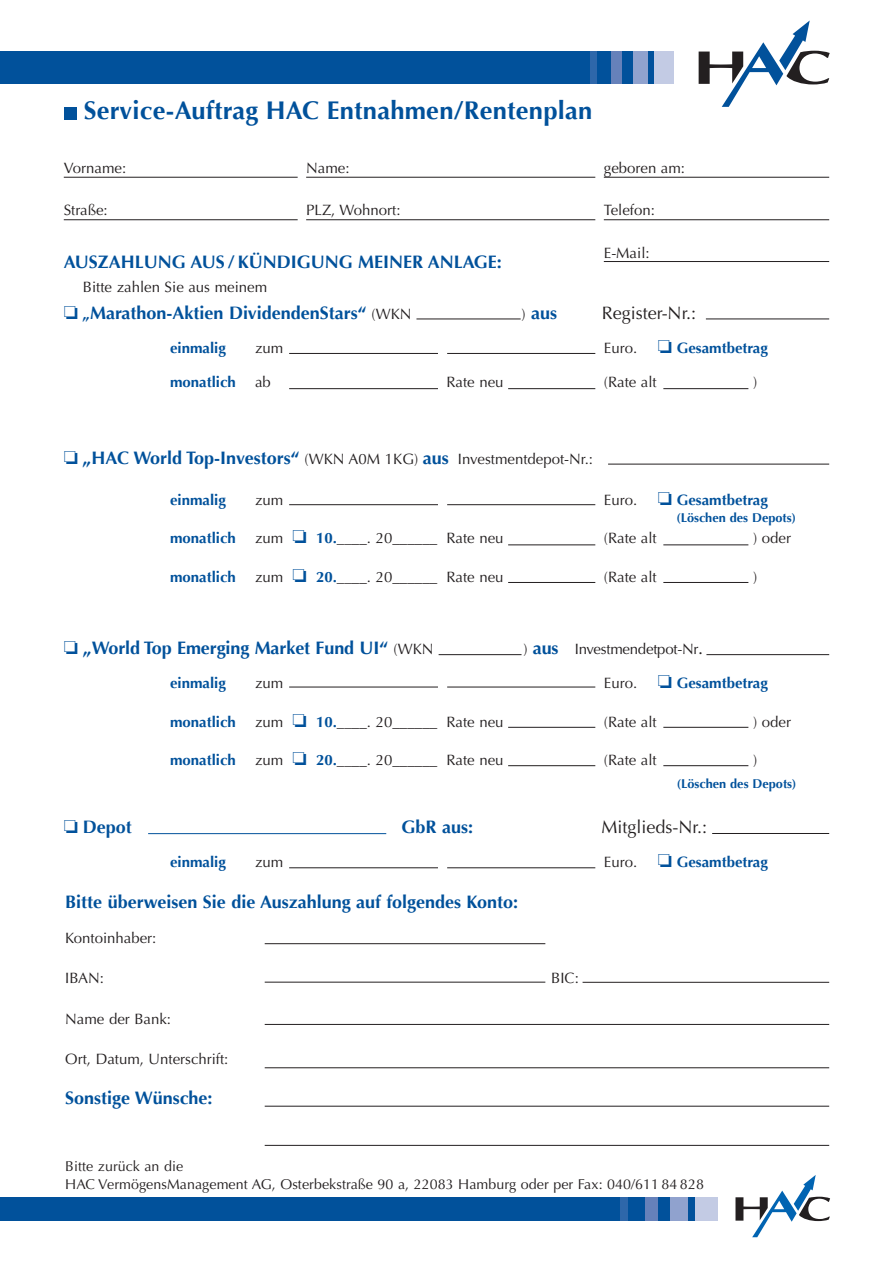
<style>
.page{position:relative;width:893px;height:1263px;background:#fff}
.page>*{position:absolute;margin:0;border:0;box-sizing:border-box;transform-origin:0 0}
.t1{font:700 25.5px "Optima";letter-spacing:.01em;color:#01519b}
.t2{font:700 18px "Optima";color:#01519b}
.t3{font:18px "Optima";color:#231f20}
.t4{font:15px "Optima";color:#231f20}
.t5{font:700 15px "Optima";color:#01519b}
.t6{font:14.25px/18px "Optima";letter-spacing:.005em;color:#231f20}
.t7{font:700 12.75px "Optima";color:#01519b}
.s1{font-size:15px}
.s2{font-weight:400;font-size:15px;color:#231f20}
.s3{font-weight:400;color:#231f20}
.s4{color:#01519b}
.s5{font-weight:700;font-size:18px;color:#01519b}
.s6{font-weight:700;color:#01519b}
.s7{font-weight:700}
.s8{font-size:18px}
</style>
<div class="page">
<hr style="left:583px;top:982px;width:246px;height:1px;background:#231f20">
<hr style="left:265px;top:943px;width:280px;height:1px;background:#231f20">
<hr style="left:265px;top:982px;width:280px;height:1px;background:#231f20">
<hr style="left:265px;top:1024px;width:564px;height:1px;background:#231f20">
<hr style="left:265px;top:1067px;width:564px;height:1px;background:#231f20">
<hr style="left:265px;top:1106px;width:564px;height:1px;background:#231f20">
<hr style="left:265px;top:1145px;width:564px;height:1px;background:#231f20">
<div style="left:0;top:52px;width:664px;height:32px;background:#01519b"></div>
<div style="left:654px;top:52px;width:19px;height:32px;background:#c3cbe4"></div>
<div style="left:590px;top:52px;width:7px;height:32px;background:#2e67aa"></div>
<div style="left:612px;top:52px;width:10px;height:32px;background:#6681ba"></div>
<div style="left:633px;top:52px;width:15px;height:32px;background:#90a2ce"></div>
<svg style="left:699px;top:20px;width:131px;height:87px"></svg>
<div style="left:64px;top:107px;width:12px;height:12px;background:#01519b"></div>
<hr style="left:604px;top:177px;width:225px;height:1px;background:#231f20">
<hr style="left:306px;top:177px;width:289px;height:1px;background:#231f20">
<hr style="left:64px;top:177px;width:234px;height:1px;background:#231f20">
<hr style="left:604px;top:219px;width:225px;height:1px;background:#231f20">
<hr style="left:306px;top:219px;width:289px;height:1px;background:#231f20">
<hr style="left:64px;top:219px;width:234px;height:1px;background:#231f20">
<hr style="left:604px;top:261px;width:225px;height:1px;background:#231f20">
<hr style="left:706px;top:319px;width:123px;height:1px;background:#231f20">
<hr style="left:289px;top:353px;width:149px;height:1px;background:#231f20">
<hr style="left:447px;top:353px;width:148px;height:1px;background:#231f20">
<hr style="left:289px;top:388px;width:149px;height:1px;background:#231f20">
<hr style="left:508px;top:388px;width:87px;height:1px;background:#231f20">
<hr style="left:663px;top:388px;width:85px;height:1px;background:#231f20">
<hr style="left:289px;top:504px;width:149px;height:1px;background:#231f20">
<hr style="left:447px;top:504px;width:148px;height:1px;background:#231f20">
<hr style="left:289px;top:687px;width:149px;height:1px;background:#231f20">
<hr style="left:447px;top:687px;width:148px;height:1px;background:#231f20">
<hr style="left:289px;top:867px;width:149px;height:1px;background:#231f20">
<hr style="left:447px;top:867px;width:148px;height:1px;background:#231f20">
<hr style="left:508px;top:545px;width:87px;height:1px;background:#231f20">
<hr style="left:663px;top:545px;width:85px;height:1px;background:#231f20">
<hr style="left:508px;top:582px;width:87px;height:1px;background:#231f20">
<hr style="left:663px;top:582px;width:85px;height:1px;background:#231f20">
<hr style="left:608px;top:464px;width:221px;height:1px;background:#231f20">
<hr style="left:508px;top:727px;width:87px;height:1px;background:#231f20">
<hr style="left:663px;top:727px;width:85px;height:1px;background:#231f20">
<hr style="left:508px;top:765px;width:87px;height:1px;background:#231f20">
<hr style="left:663px;top:765px;width:85px;height:1px;background:#231f20">
<hr style="left:706px;top:654px;width:123px;height:1px;background:#231f20">
<div style="left:0;top:1197px;width:621px;height:24px;background:#01519b"></div>
<div style="left:626px;top:1197px;width:21px;height:24px;background:#01519b"></div>
<div style="left:656px;top:1197px;width:15px;height:24px;background:#01519b"></div>
<div style="left:687px;top:1197px;width:15px;height:24px;background:#01519b"></div>
<div style="left:620px;top:1197px;width:7px;height:24px;background:#2e67aa"></div>
<div style="left:645px;top:1197px;width:12px;height:24px;background:#6681ba"></div>
<div style="left:670px;top:1197px;width:17px;height:24px;background:#90a2ce"></div>
<div style="left:695px;top:1197px;width:23px;height:24px;background:#c3cbe4"></div>
<svg style="left:735px;top:1175px;width:95px;height:62px"></svg>
<hr style="left:416px;top:319px;width:105px;height:1px;background:#231f20">
<hr style="left:439px;top:654px;width:82px;height:1px;background:#231f20">
<hr style="left:148px;top:833px;width:238px;height:1px;background:#01519b">
<hr style="left:712px;top:833px;width:117px;height:1px;background:#231f20">
<h1 class="t1" style="left:84px;top:96px;width:510px">Service-Auftrag HAC Entnahmen/Rentenplan</h1>
<p class="t4" style="left:64px;top:162px;width:64px">Vorname:</p>
<p class="t4" style="left:306px;top:162px;width:45px">Name:</p>
<p class="t4" style="left:604px;top:162px;width:83px">geboren am:</p>
<p class="t4" style="left:64px;top:204px;width:45px">Straße:</p>
<p class="t4" style="left:306px;top:204px;width:96px">PLZ, Wohnort:</p>
<p class="t4" style="left:604px;top:204px;width:53px">Telefon:</p>
<p class="t4" style="left:604px;top:247px;width:47px">E-Mail:</p>
<p class="t2" style="left:64px;top:252px;width:440px">AUSZAHLUNG AUS / KÜNDIGUNG MEINER ANLAGE:</p>
<p class="t4" style="left:83px;top:281px;width:186px">Bitte zahlen Sie aus meinem</p>
<p class="t2" style="left:64px;top:302px;width:349px">❏ <span class="s1">„</span>Marathon-Aktien DividendenStars“ <span class="s2">(WKN</span></p>
<p class="t2" style="left:522px;top:302px;width:37px"><span class="s2">)</span> aus</p>
<p class="t3" style="left:602px;top:305px;width:96px">Register-Nr.:</p>
<p class="t5" style="left:170px;top:339px;width:57px">einmalig</p>
<p class="t4" style="left:255px;top:342px;width:30px">zum</p>
<p class="t5" style="left:604px;top:339px;width:166px"><span class="s3">Euro.</span> ❏ Gesamtbetrag</p>
<p class="t5" style="left:170px;top:373px;width:67px">monatlich</p>
<p class="t4" style="left:255px;top:376px;width:17px">ab</p>
<p class="t4" style="left:446px;top:376px;width:59px">Rate neu</p>
<p class="t4" style="left:604px;top:376px;width:54px">(Rate alt</p>
<p class="t4" style="left:753px;top:376px;width:6px">)</p>
<p class="t4" style="left:64px;top:453px;width:531px"><span class="s4">❏</span> <span class="s5">„HAC World Top-Investors“</span> (WKN A0M 1KG) <span class="s5">aus</span> Investmentdepot-Nr.:</p>
<p class="t5" style="left:170px;top:491px;width:57px">einmalig</p>
<p class="t4" style="left:255px;top:493px;width:30px">zum</p>
<p class="t5" style="left:604px;top:491px;width:166px"><span class="s3">Euro.</span> ❏ Gesamtbetrag</p>
<p class="t5" style="left:170px;top:529px;width:67px">monatlich</p>
<p class="t4" style="left:255px;top:532px;width:250px">zum <span class="s4">❏</span> <span class="s6">10.</span><span class="s7">__</span>__. 20______ Rate neu</p>
<p class="t4" style="left:604px;top:532px;width:54px">(Rate alt</p>
<p class="t4" style="left:753px;top:532px;width:39px">) oder</p>
<p class="t5" style="left:170px;top:568px;width:67px">monatlich</p>
<p class="t4" style="left:255px;top:570px;width:250px">zum <span class="s4">❏</span> <span class="s6">20.</span><span class="s7">__</span>__. 20______ Rate neu</p>
<p class="t4" style="left:604px;top:570px;width:54px">(Rate alt</p>
<p class="t4" style="left:753px;top:570px;width:6px">)</p>
<p class="t7" style="left:676px;top:510px;width:121px">(Löschen des Depots)</p>
<p class="t2" style="left:64px;top:637px;width:371px">❏ „World Top Emerging Market Fund UI“ <span class="s2">(WKN</span></p>
<p class="t4" style="left:523px;top:643px;width:181px">) <span class="s5">aus</span> Investmendetpot-Nr<span class="s8">.</span></p>
<p class="t5" style="left:170px;top:674px;width:57px">einmalig</p>
<p class="t4" style="left:255px;top:677px;width:30px">zum</p>
<p class="t5" style="left:604px;top:674px;width:166px"><span class="s3">Euro.</span> ❏ Gesamtbetrag</p>
<p class="t5" style="left:170px;top:713px;width:67px">monatlich</p>
<p class="t4" style="left:255px;top:715px;width:250px">zum <span class="s4">❏</span> <span class="s6">10.</span><span class="s7">__</span>__. 20______ Rate neu</p>
<p class="t4" style="left:604px;top:715px;width:54px">(Rate alt</p>
<p class="t4" style="left:753px;top:715px;width:39px">) oder</p>
<p class="t5" style="left:170px;top:751px;width:67px">monatlich</p>
<p class="t4" style="left:255px;top:754px;width:250px">zum <span class="s4">❏</span> <span class="s6">20.</span><span class="s7">__</span>__. 20______ Rate neu</p>
<p class="t4" style="left:604px;top:754px;width:54px">(Rate alt</p>
<p class="t4" style="left:753px;top:754px;width:6px">)</p>
<p class="t7" style="left:677px;top:776px;width:121px">(Löschen des Depots)</p>
<p class="t2" style="left:64px;top:816px;width:70px">❏ Depot</p>
<p class="t2" style="left:402px;top:816px;width:73px">GbR aus:</p>
<p class="t3" style="left:602px;top:819px;width:107px">Mitglieds-Nr.:</p>
<p class="t5" style="left:170px;top:853px;width:57px">einmalig</p>
<p class="t4" style="left:255px;top:856px;width:30px">zum</p>
<p class="t5" style="left:604px;top:853px;width:166px"><span class="s3">Euro.</span> ❏ Gesamtbetrag</p>
<p class="t2" style="left:65px;top:891px;width:454px">Bitte überweisen Sie die Auszahlung auf folgendes Konto:</p>
<p class="t4" style="left:65px;top:931px;width:93px">Kontoinhaber:</p>
<p class="t4" style="left:65px;top:972px;width:40px">IBAN:</p>
<p class="t4" style="left:551px;top:972px;width:29px">BIC:</p>
<p class="t4" style="left:65px;top:1012px;width:107px">Name der Bank:</p>
<p class="t4" style="left:65px;top:1053px;width:165px">Ort, Datum, Unterschrift:</p>
<p class="t2" style="left:65px;top:1088px;width:149px">Sonstige Wünsche:</p>
<p class="t6" style="left:65px;top:1159px;width:640px">Bitte zurück an die<br>HAC VermögensManagement AG, Osterbekstraße 90 a, 22083 Hamburg oder per Fax: 040/611 84 828</p>
</div>
